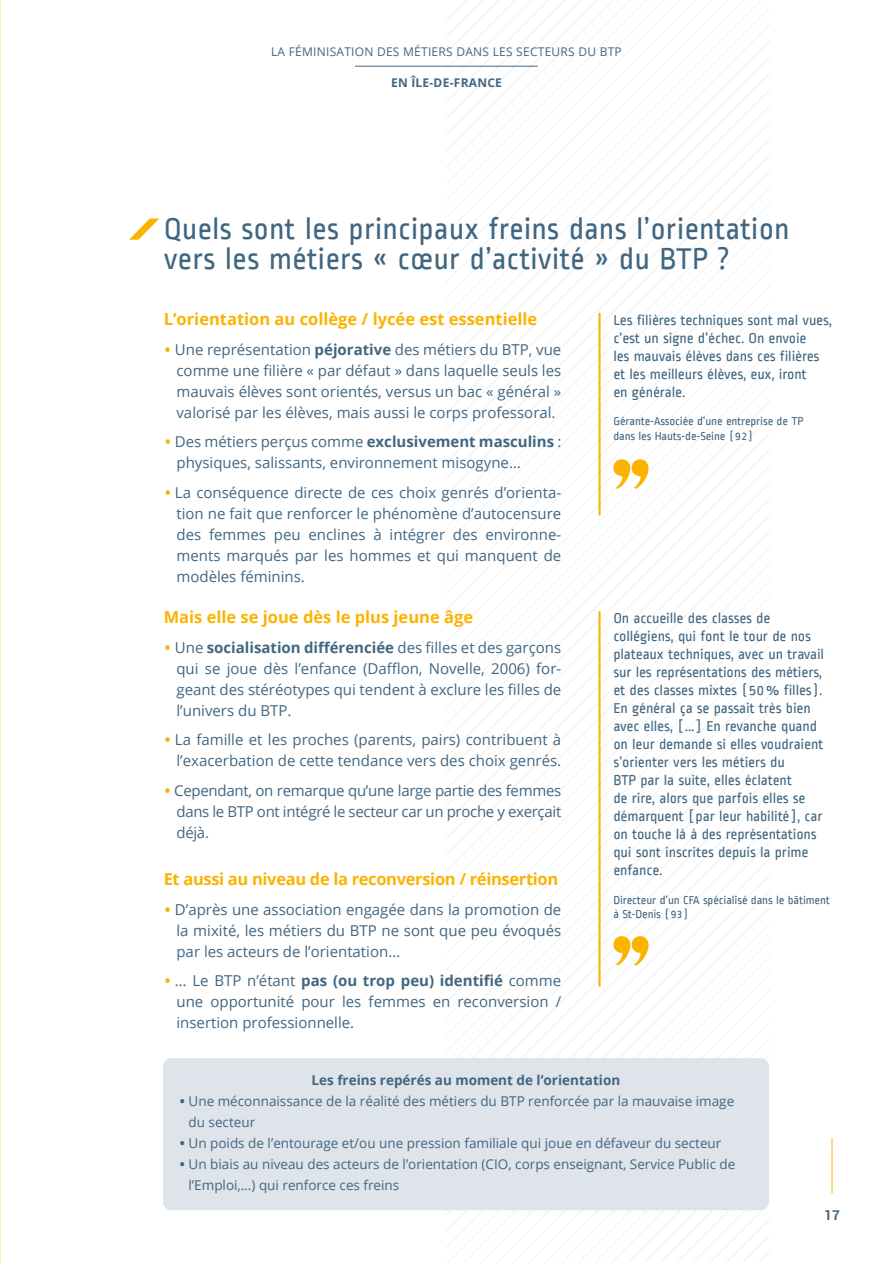
<style>
.page{position:relative;width:893px;height:1263px;background:#fff}
.page>*{position:absolute;margin:0;border:0;box-sizing:border-box;transform-origin:0 0}
.t1{font:31.5px/30px "Ropa Sans";color:#416681}
.t2{font:700 16.5px "Open Sans";color:#fab400}
.t3{font:700 16.5px "Open Sans";letter-spacing:-.02em;color:#fab400}
.t4{font:15px/21px "Open Sans";color:#416681;text-align:justify}
.t5{font:15px/18px "Ropa Sans";letter-spacing:-.01em;color:#416681}
.t6{font:13.5px/21px "Open Sans";color:#416681}
.t7{font:700 13.5px "Open Sans";color:#416681}
.t8{font:700 13.5px "Roboto";color:#416681}
.t9{font:12px/14.4px "Ropa Sans";letter-spacing:-.01em;color:#416681}
.t10{font:12px "Open Sans";letter-spacing:.02em;color:#416681}
.t11{font:700 12px "Open Sans";letter-spacing:.02em;color:#416681}
.s1{font-weight:700;color:#fab400}
.s2{font-weight:700}
</style>
<div class="page">
<svg style="left:446px;top:0;width:324px;height:1263px"></svg>
<hr style="left:355px;top:66px;width:182px;height:1px;background:#416681">
<hr style="left:832px;top:1139px;width:1px;height:54px;background:#fab400">
<div style="left:163px;top:1058px;width:606px;height:152px;background:#dfe3ea;border-radius:9px"></div>
<svg style="left:129px;top:219px;width:30px;height:21px"></svg>
<hr style="left:598px;top:314px;width:3px;height:201px;background:#fab400">
<hr style="left:598px;top:612px;width:3px;height:374px;background:#fab400">
<svg style="left:613px;top:458px;width:38px;height:31px"></svg>
<svg style="left:613px;top:935px;width:38px;height:31px"></svg>
<p class="t10" style="left:271px;top:43px;width:352px">LA FÉMINISATION DES MÉTIERS DANS LES SECTEURS DU BTP</p>
<p class="t11" style="left:391px;top:74px;width:112px">EN ÎLE-DE-FRANCE</p>
<h1 class="t1" style="left:164px;top:214px;width:627px">Quels sont les principaux freins dans l’orientation vers les métiers « cœur d’activité » du BTP ?</h1>
<p class="t2" style="left:164px;top:308px;width:375px">L’orientation au collège / lycée est essentielle</p>
<p class="t4" style="left:176px;top:338px;width:386px;text-indent:-11px"><span class="s1">•</span> Une représentation <span class="s2">péjorative</span> des métiers du BTP, vue comme une filière « par défaut » dans laquelle seuls les mauvais élèves sont orientés, versus un bac « général » valorisé par les élèves, mais aussi le corps professoral.</p>
<p class="t4" style="left:176px;top:431px;width:386px;text-indent:-11px"><span class="s1">•</span> Des métiers perçus comme <span class="s2">exclusivement masculins</span> : physiques, salissants, environnement misogyne…</p>
<p class="t4" style="left:176px;top:481px;width:386px;text-indent:-11px"><span class="s1">•</span> La conséquence directe de ces choix genrés d’orienta&shy;tion ne fait que renforcer le phénomène d’autocensure des femmes peu enclines à intégrer des environne&shy;ments marqués par les hommes et qui manquent de modèles féminins.</p>
<p class="t2" style="left:164px;top:606px;width:311px">Mais elle se joue dès le plus jeune âge</p>
<p class="t4" style="left:176px;top:637px;width:386px;text-indent:-11px"><span class="s1">•</span> Une <span class="s2">socialisation différenciée</span> des filles et des garçons qui se joue dès l’enfance (Dafflon, Novelle, 2006) for&shy;geant des stéréotypes qui tendent à exclure les filles de l’univers du BTP.</p>
<p class="t4" style="left:165px;top:729px;width:398px;text-align:right"><span class="s1">•</span> La famille et les proches (parents, pairs) contribuent à l’exacerbation de cette tendance vers des choix genrés.</p>
<p class="t4" style="left:176px;top:780px;width:386px;text-indent:-11px"><span class="s1">•</span> Cependant, on remarque qu’une large partie des femmes dans le BTP ont intégré le secteur car un proche y exerçait déjà.</p>
<p class="t3" style="left:164px;top:868px;width:396px">Et aussi au niveau de la reconversion / réinsertion</p>
<p class="t4" style="left:176px;top:898px;width:386px;text-indent:-11px"><span class="s1">•</span> D’après une association engagée dans la promotion de la mixité, les métiers du BTP ne sont que peu évoqués par les acteurs de l’orientation…</p>
<p class="t4" style="left:176px;top:970px;width:386px;text-indent:-11px"><span class="s1">•</span> … Le BTP n’étant <span class="s2">pas (ou trop peu) identifié</span> comme une opportunité pour les femmes en reconversion / insertion professionnelle.</p>
<p class="t5" style="left:613px;top:311px;width:220px">Les filières techniques sont mal vues, c’est un signe d’échec. On envoie<br>les mauvais élèves dans ces filières et les meilleurs élèves, eux, iront<br>en générale.</p>
<p class="t9" style="left:613px;top:415px;width:192px">Gérante-Associée d’une entreprise de TP dans les Hauts-de-Seine (92)</p>
<p class="t5" style="left:613px;top:609px;width:212px">On accueille des classes de collégiens, qui font le tour de nos plateaux techniques, avec un travail sur les représentations des métiers, et des classes mixtes (50% filles).<br>En général ça se passait très bien avec elles, [...] En revanche quand on leur demande si elles voudraient s’orienter vers les métiers du<br>BTP par la suite, elles éclatent<br>de rire, alors que parfois elles se démarquent [par leur habilité], car on touche là à des représentations qui sont inscrites depuis la prime enfance.</p>
<p class="t9" style="left:613px;top:893px;width:218px">Directeur d’un CFA spécialisé dans le bâtiment à St-Denis (93)</p>
<p class="t7" style="left:312px;top:1071px;width:310px">Les freins repérés au moment de l’orientation</p>
<p class="t6" style="left:189px;top:1091px;width:547px;text-indent:-9px"><span class="s2">•</span> Une méconnaissance de la réalité des métiers du BTP renforcée par la mauvaise image du secteur</p>
<p class="t6" style="left:180px;top:1133px;width:543px"><span class="s2">•</span> Un poids de l’entourage et/ou une pression familiale qui joue en défaveur du secteur</p>
<p class="t6" style="left:189px;top:1154px;width:548px;text-indent:-9px"><span class="s2">•</span> Un biais au niveau des acteurs de l’orientation (CIO, corps enseignant, Service Public de l’Emploi,…) qui renforce ces freins</p>
<p class="t8" style="left:824px;top:1206px;width:17px">17</p>
</div>
